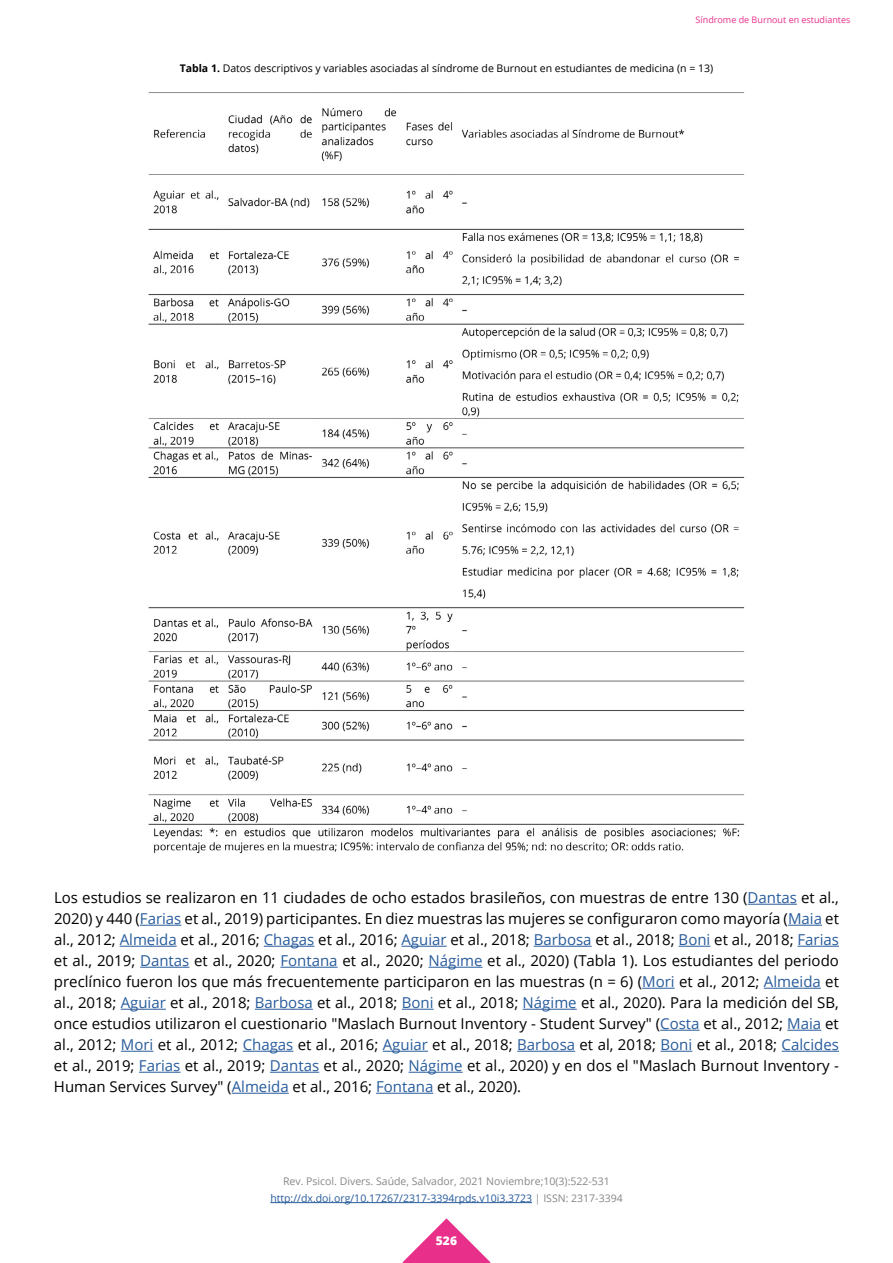
<style>
.page{position:relative;width:893px;height:1263px;background:#fff}
.page>*{position:absolute;margin:0;border:0;box-sizing:border-box;transform-origin:0 0}
.t1{font:15px/21px "Open Sans";color:#000;text-align:justify}
.t2{font:800 12px "Open Sans";color:#fff}
.t3{font:10.5px/16.5px "Open Sans";color:#878787;text-align:center}
.t4{font:10.5px "Open Sans";color:#000}
.t5{font:9px "Open Sans";color:#e8308a}
.s1{font-weight:700}
.s2{color:#275b9b}
</style>
<div class="page">
<svg style="left:402px;top:1218px;width:89px;height:45px"></svg>
<hr style="left:270px;top:1202px;width:262px;height:1px;background:#275b9b">
<img style="left:148px;top:92px;width:597px;height:762px">
<hr style="left:748px;top:904px;width:49px;height:1px;background:#275b9b">
<hr style="left:140px;top:925px;width:41px;height:1px;background:#275b9b">
<hr style="left:788px;top:925px;width:34px;height:1px;background:#275b9b">
<hr style="left:120px;top:946px;width:57px;height:1px;background:#275b9b">
<hr style="left:264px;top:946px;width:50px;height:1px;background:#275b9b">
<hr style="left:401px;top:946px;width:46px;height:1px;background:#275b9b">
<hr style="left:534px;top:946px;width:58px;height:1px;background:#275b9b">
<hr style="left:679px;top:946px;width:31px;height:1px;background:#275b9b">
<hr style="left:797px;top:946px;width:42px;height:1px;background:#275b9b">
<hr style="left:140px;top:967px;width:49px;height:1px;background:#275b9b">
<hr style="left:280px;top:967px;width:58px;height:1px;background:#275b9b">
<hr style="left:428px;top:967px;width:55px;height:1px;background:#275b9b">
<hr style="left:642px;top:988px;width:33px;height:1px;background:#275b9b">
<hr style="left:764px;top:988px;width:57px;height:1px;background:#275b9b">
<hr style="left:121px;top:1009px;width:45px;height:1px;background:#275b9b">
<hr style="left:255px;top:1009px;width:58px;height:1px;background:#275b9b">
<hr style="left:402px;top:1009px;width:32px;height:1px;background:#275b9b">
<hr style="left:523px;top:1009px;width:54px;height:1px;background:#275b9b">
<hr style="left:660px;top:1030px;width:40px;height:1px;background:#275b9b">
<hr style="left:787px;top:1030px;width:34px;height:1px;background:#275b9b">
<hr style="left:121px;top:1051px;width:32px;height:1px;background:#275b9b">
<hr style="left:243px;top:1051px;width:50px;height:1px;background:#275b9b">
<hr style="left:383px;top:1051px;width:45px;height:1px;background:#275b9b">
<hr style="left:517px;top:1051px;width:58px;height:1px;background:#275b9b">
<hr style="left:661px;top:1051px;width:31px;height:1px;background:#275b9b">
<hr style="left:782px;top:1051px;width:57px;height:1px;background:#275b9b">
<hr style="left:139px;top:1072px;width:42px;height:1px;background:#275b9b">
<hr style="left:270px;top:1072px;width:49px;height:1px;background:#275b9b">
<hr style="left:409px;top:1072px;width:54px;height:1px;background:#275b9b">
<hr style="left:232px;top:1093px;width:57px;height:1px;background:#275b9b">
<hr style="left:376px;top:1093px;width:57px;height:1px;background:#275b9b">
<p class="t5" style="left:696px;top:13px;width:156px">Síndrome de Burnout en estudiantes</p>
<p class="t4" style="left:180px;top:61px;width:535px"><span class="s1">Tabla 1.</span> Datos descriptivos y variables asociadas al síndrome de Burnout en estudiantes de medicina (n = 13)</p>
<p class="t1" style="left:54px;top:887px;width:786px">Los estudios se realizaron en 11 ciudades de ocho estados brasileños, con muestras de entre 130 (<span class="s2">Dantas</span> et al., 2020) y 440 (<span class="s2">Farias</span> et al., 2019) participantes. En diez muestras las mujeres se configuraron como mayoría (<span class="s2">Maia</span> et al., 2012; <span class="s2">Almeida</span> et al., 2016; <span class="s2">Chagas</span> et al., 2016; <span class="s2">Aguiar</span> et al., 2018; <span class="s2">Barbosa</span> et al., 2018; <span class="s2">Boni</span> et al., 2018; <span class="s2">Farias </span>et al., 2019; <span class="s2">Dantas</span> et al., 2020; <span class="s2">Fontana</span> et al., 2020; <span class="s2">Nágime</span> et al., 2020) (Tabla 1). Los estudiantes del periodo preclínico fueron los que más frecuentemente participaron en las muestras (n = 6) (<span class="s2">Mori</span> et al., 2012; <span class="s2">Almeida</span> et al., 2018; <span class="s2">Aguiar</span> et al., 2018; <span class="s2">Barbosa</span> et al., 2018; <span class="s2">Boni</span> et al., 2018; <span class="s2">Nágime</span> et al., 2020). Para la medición del SB, once estudios utilizaron el cuestionario "Maslach Burnout Inventory - Student Survey" (<span class="s2">Costa</span> et al., 2012; <span class="s2">Maia</span> et al., 2012; <span class="s2">Mori</span> et al., 2012; <span class="s2">Chagas</span> et al., 2016; <span class="s2">Aguiar</span> et al., 2018; <span class="s2">Barbosa</span> et al, 2018; <span class="s2">Boni</span> et al., 2018; <span class="s2">Calcides </span>et al., 2019; <span class="s2">Farias</span> et al., 2019; <span class="s2">Dantas</span> et al., 2020; <span class="s2">Nágime</span> et al., 2020) y en dos el "Maslach Burnout Inventory - Human Services Survey" (<span class="s2">Almeida</span> et al., 2016; <span class="s2">Fontana</span> et al., 2020).</p>
<p class="t3" style="left:270px;top:1173px;width:354px">Rev. Psicol. Divers. Saúde, Salvador, 2021 Noviembre;10(3):522-531 <span class="s2">http://dx.doi.org/10.17267/2317-3394rpds.v10i3.3723</span> | ISSN: 2317-3394</p>
<p class="t2" style="left:436px;top:1232px;width:23px">526</p>
</div>
